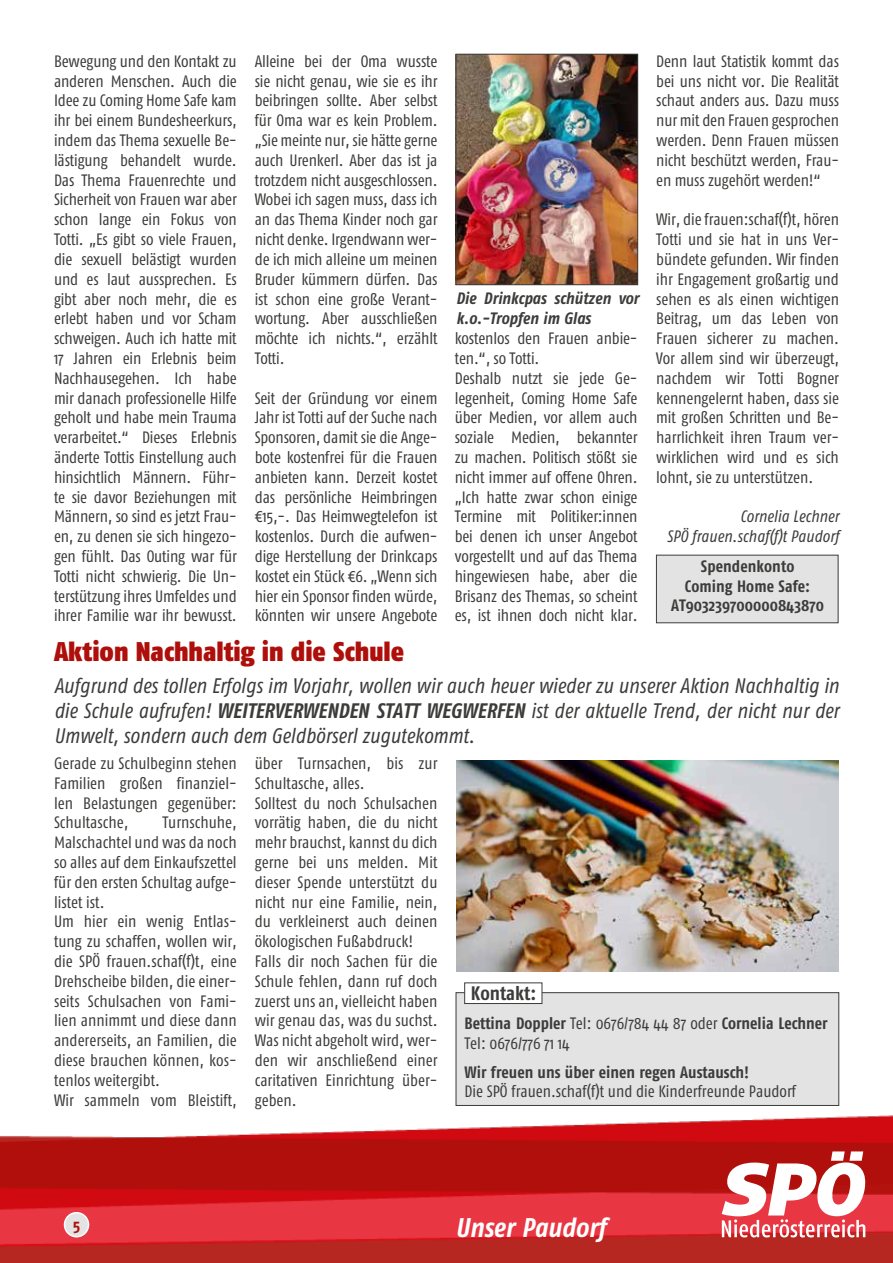
<style>
.page{position:relative;width:893px;height:1263px;background:#fff}
.page>*{position:absolute;margin:0;border:0;box-sizing:border-box;transform-origin:0 0}
.t1{font:900 27px "Fago Co";color:#ae0f0a}
.t2{font:italic 700 27px "Fago Co";color:#fff}
.t3{font:italic 21px/25.2px "Fago Co";color:#3c3c3b;text-align:justify}
.t4{font:700 19.5px "Fago Co";color:#3c3c3b}
.t5{font:16.5px/19.8px "Fago Co";color:#3c3c3b;text-align:justify}
.t6{font:700 16.5px/19.8px "Fago Co";letter-spacing:.005em;color:#3c3c3b;text-align:center}
.t7{font:italic 16.5px/19.8px "Fago Co";letter-spacing:.005em;color:#3c3c3b;text-align:right}
.t8{font:italic 700 16.5px/19.8px "Fago Co";color:#3c3c3b}
.t9{font:700 16.5px "Fago Co";color:#ae0f0a}
.s1{font-weight:700}
</style>
<div class="page">
<div style="left:456px;top:992px;width:383px;height:114px;background:#e3e3e3;border:1px solid #3c3c3b"></div>
<div style="left:464px;top:983px;width:78px;height:21px;background:#fff;border:1px solid #3c3c3b"></div>
<div style="left:656px;top:555px;width:182px;height:68px;background:#e3e3e3;border:1px solid #3c3c3b"></div>
<img style="left:0;top:1115px;width:893px;height:148px">
<svg style="left:722px;top:1151px;width:145px;height:86px"></svg>
<div style="left:65px;top:1213px;width:24px;height:24px;background:#e3e3e3;border-radius:50%"></div>
<div style="left:64px;top:1212px;width:25px;height:25px;border:2px solid #fff;border-radius:50%"></div>
<img style="left:458px;top:56px;width:178px;height:227px">
<div style="left:456px;top:54px;width:182px;height:231px;border:1px solid #3c3c3b"></div>
<img style="left:456px;top:761px;width:383px;height:211px">
<p class="t5" style="left:54px;top:51px;width:184px">Bewegung und den Kontakt zu anderen Menschen. Auch die Idee zu Coming Home Safe kam ihr bei einem Bundesheerkurs, indem das Thema sexuelle Be&shy;lästigung behandelt wurde.<br>Das Thema Frauenrechte und Sicherheit von Frauen war aber schon lange ein Fokus von Totti. „Es gibt so viele Frauen, die sexuell belästigt wurden und es laut aussprechen. Es gibt aber noch mehr, die es erlebt haben und vor Scham schweigen. Auch ich hatte mit 17 Jahren ein Erlebnis beim Nachhausegehen. Ich habe mir danach professionelle Hilfe geholt und habe mein Trauma verarbeitet.“ Dieses Erlebnis änderte Tottis Einstellung auch hinsichtlich Männern. Führ&shy;te sie davor Beziehungen mit Männern, so sind es jetzt Frau&shy;en, zu denen sie sich hingezo&shy;gen fühlt. Das Outing war für Totti nicht schwierig. Die Un&shy;terstützung ihres Umfeldes und ihrer Familie war ihr bewusst.</p>
<p class="t5" style="left:255px;top:51px;width:184px">Alleine bei der Oma wusste sie nicht genau, wie sie es ihr beibringen sollte. Aber selbst für Oma war es kein Problem. „Sie meinte nur, sie hätte gerne auch Urenkerl. Aber das ist ja trotzdem nicht ausgeschlossen.<br>Wobei ich sagen muss, dass ich an das Thema Kinder noch gar nicht denke. Irgendwann wer&shy;de ich mich alleine um meinen Bruder kümmern dürfen. Das ist schon eine große Verant&shy;wortung. Aber ausschließen möchte ich nichts.“, erzählt Totti.</p>
<p class="t5" style="left:255px;top:388px;width:184px">Seit der Gründung vor einem Jahr ist Totti auf der Suche nach Sponsoren, damit sie die Ange&shy;bote kostenfrei für die Frauen anbieten kann. Derzeit kostet das persönliche Heimbringen €15,-. Das Heimwegtelefon ist kostenlos. Durch die aufwen&shy;dige Herstellung der Drinkcaps kostet ein Stück €6. „Wenn sich hier ein Sponsor finden würde, könnten wir unsere Angebote</p>
<p class="t8" style="left:456px;top:288px;width:184px">Die Drinkcpas schützen vor k.o.-Tropfen im Glas</p>
<p class="t5" style="left:455px;top:328px;width:184px;text-align:left">kostenlos den Frauen anbie&shy;ten.“, so Totti.<br>Deshalb nutzt sie jede Ge&shy;legenheit, Coming Home Safe über Medien, vor allem auch soziale Medien, bekannter zu machen. Politisch stößt sie nicht immer auf offene Ohren. „Ich hatte zwar schon einige<br>Termine mit Politiker:innen bei denen ich unser Angebot vorgestellt und auf das Thema hingewiesen habe, aber die<br>Brisanz des Themas, so scheint es, ist ihnen doch nicht klar.</p>
<p class="t5" style="left:656px;top:51px;width:184px">Denn laut Statistik kommt das bei uns nicht vor. Die Realität schaut anders aus. Dazu muss nur mit den Frauen gesprochen werden. Denn Frauen müssen nicht beschützt werden, Frau&shy;en muss zugehört werden!“</p>
<p class="t5" style="left:656px;top:209px;width:184px">Wir, die frauen:schaf(f)t, hören Totti und sie hat in uns Ver&shy;bündete gefunden. Wir finden ihr Engagement großartig und sehen es als einen wichtigen Beitrag, um das Leben von Frauen sicherer zu machen.<br>Vor allem sind wir überzeugt, nachdem wir Totti Bogner kennengelernt haben, dass sie mit großen Schritten und Be&shy;harrlichkeit ihren Traum ver&shy;wirklichen wird und es sich lohnt, sie zu unterstützen.</p>
<p class="t7" style="left:667px;top:506px;width:174px">Cornelia Lechner<br>SPÖ frauen.schaf(f)t Paudorf</p>
<p class="t6" style="left:671px;top:556px;width:154px">Spendenkonto<br>Coming Home Safe:<br>AT903239700000843870</p>
<h1 class="t1" style="left:54px;top:635px;width:352px">Aktion Nachhaltig in die Schule</h1>
<p class="t3" style="left:54px;top:673px;width:786px">Aufgrund des tollen Erfolgs im Vorjahr, wollen wir auch heuer wieder zu unserer Aktion Nachhaltig in die Schule aufrufen! <span class="s1">WEITERVERWENDEN STATT WEGWERFEN</span> ist der aktuelle Trend, der nicht nur der Umwelt, sondern auch dem Geldbörserl zugutekommt.</p>
<p class="t5" style="left:255px;top:753px;width:184px;text-align:left">über Turnsachen, bis zur<br>Schultasche, alles.<br>Solltest du noch Schulsachen vorrätig haben, die du nicht mehr brauchst, kannst du dich gerne bei uns melden. Mit dieser Spende unterstützt du nicht nur eine Familie, nein, du verkleinerst auch deinen ökologischen Fußabdruck!<br>Falls dir noch Sachen für die<br>Schule fehlen, dann ruf doch zuerst uns an, vielleicht haben wir genau das, was du suchst.<br>Was nicht abgeholt wird, wer&shy;den wir anschließend einer caritativen Einrichtung über&shy;geben.</p>
<p class="t5" style="left:54px;top:753px;width:184px">Gerade zu Schulbeginn stehen Familien großen finanziel&shy;len Belastungen gegenüber:<br>Schultasche,</p>
<p class="t5" style="left:54px;top:813px;width:184px;text-align:left;text-indent:108px">Turnschuhe,<br>Malschachtel und was da noch so alles auf dem Einkaufszettel für den ersten Schultag aufge&shy;listet ist.<br>Um hier ein wenig Entlas&shy;tung zu schaffen, wollen wir, die SPÖ frauen.schaf(f)t, eine<br>Drehscheibe bilden, die einer&shy;seits Schulsachen von Fami&shy;lien annimmt und diese dann andererseits, an Familien, die diese brauchen können, kos&shy;tenlos weitergibt.<br>Wir sammeln vom Bleistift,</p>
<p class="t4" style="left:471px;top:981px;width:67px">Kontakt:</p>
<p class="t5" style="left:464px;top:1013px;width:365px"><span class="s1">Bettina Doppler</span> Tel: 0676/784 44 87 oder <span class="s1">Cornelia Lechner<br></span>Tel: 0676/776 71 14</p>
<p class="t6" style="left:464px;top:1061px;width:286px">Wir freuen uns über einen regen Austausch!</p>
<p class="t5" style="left:464px;top:1081px;width:333px">Die SPÖ frauen.schaf(f)t und die Kinderfreunde Paudorf</p>
<p class="t9" style="left:73px;top:1215px;width:9px">5</p>
<h1 class="t2" style="left:456px;top:1212px;width:152px">Unser Paudorf</h1>
</div>
